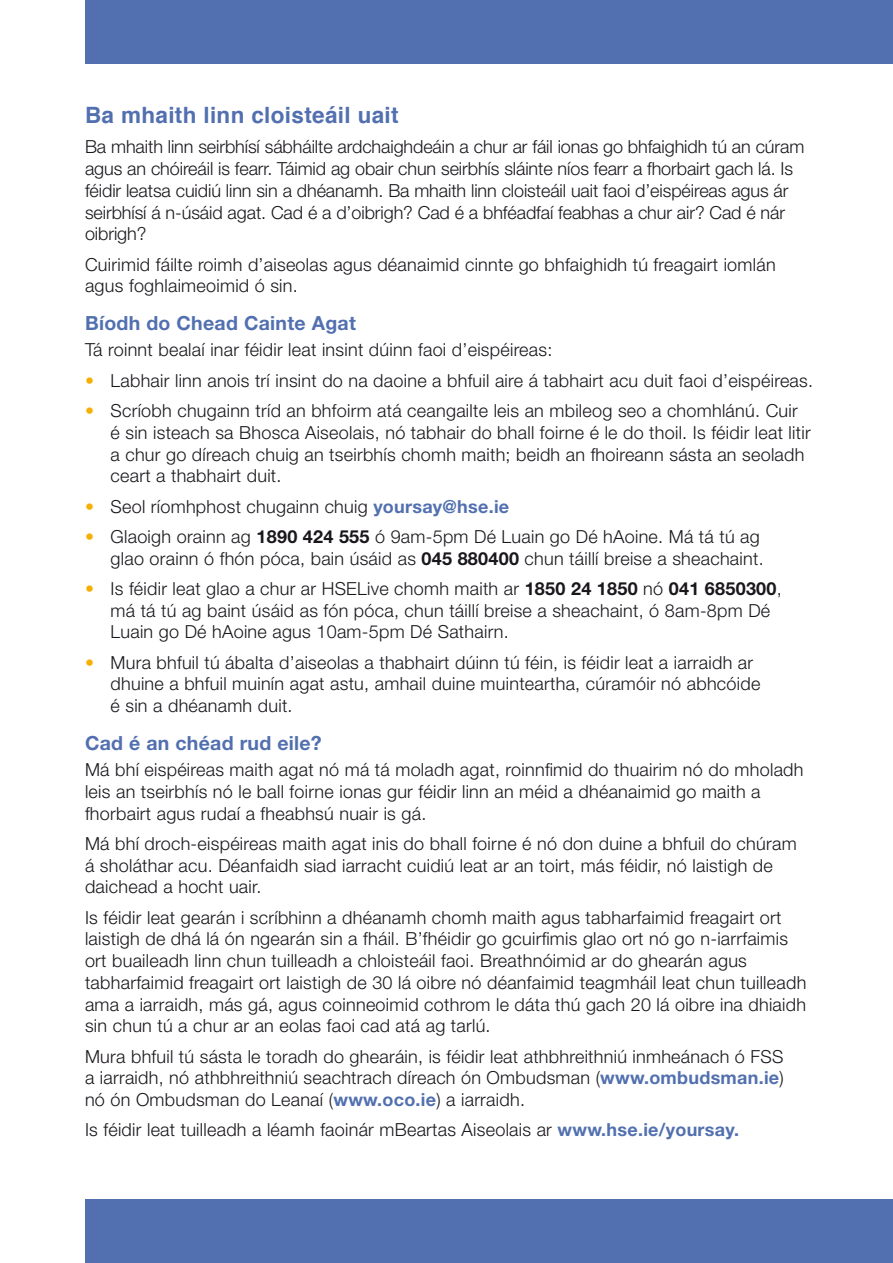
<style>
.page{position:relative;width:893px;height:1263px;background:#fff}
.page>*{position:absolute;margin:0;border:0;box-sizing:border-box;transform-origin:0 0}
.t1{font:700 22.5px "Helvetica";letter-spacing:.015em;color:#5270b0}
.t2{font:700 19.5px "Helvetica Neue LT Std";letter-spacing:.015em;color:#5270b0}
.Paragraph_Style_1{font:300 18px/21.8px "Helvetica Neue LT Std";letter-spacing:.015em;color:#1a171c}
.Paragraph_Style_1-2{font:300 18px/21.8px "Helvetica Neue LT Std";letter-spacing:-.005em;color:#1a171c}
.s1{color:#f8af03}
.s2{font-weight:700;color:#5270b0}
.s3{font-weight:700}
</style>
<div class="page">
<div style="left:85px;top:1199px;width:808px;height:64px;background:#5270b0"></div>
<div style="left:85px;top:0;width:808px;height:64px;background:#5270b0"></div>
<p class="t1" style="left:85px;top:97px;width:315px">Ba mhaith linn cloisteáil uait</p>
<p class="Paragraph_Style_1-2" style="left:85px;top:136px;width:721px">Ba mhaith linn seirbhísí sábháilte ardchaighdeáin a chur ar fáil ionas go bhfaighidh tú an cúram agus an chóireáil is fearr. Táimid ag obair chun seirbhís sláinte níos fearr a fhorbairt gach lá. Is féidir leatsa cuidiú linn sin a dhéanamh. Ba mhaith linn cloisteáil uait faoi d’eispéireas agus ár seirbhísí á n-úsáid agat. Cad é a d’oibrigh? Cad é a bhféadfaí feabhas a chur air? Cad é nár oibrigh?</p>
<p class="Paragraph_Style_1" style="left:85px;top:253px;width:692px">Cuirimid fáilte roimh d’aiseolas agus déanaimid cinnte go bhfaighidh tú freagairt iomlán agus foghlaimeoimid ó sin.</p>
<h2 class="t2" style="left:85px;top:311px;width:272px">Bíodh do Chead Cainte Agat</h2>
<p class="Paragraph_Style_1" style="left:85px;top:339px;width:469px">Tá roinnt bealaí inar féidir leat insint dúinn faoi d’eispéireas:</p>
<p class="Paragraph_Style_1" style="left:85px;top:369px;width:730px"><span class="s1">•</span> Labhair linn anois trí insint do na daoine a bhfuil aire á tabhairt acu duit faoi d’eispéireas.</p>
<p class="Paragraph_Style_1" style="left:111px;top:399px;width:702px;text-indent:-26px"><span class="s1">•</span> Scríobh chugainn tríd an bhfoirm atá ceangailte leis an mbileog seo a chomhlánú. Cuir é sin isteach sa Bhosca Aiseolais, nó tabhair do bhall foirne é le do thoil. Is féidir leat litir a chur go díreach chuig an tseirbhís chomh maith; beidh an fhoireann sásta an seoladh ceart a thabhairt duit.</p>
<p class="Paragraph_Style_1" style="left:85px;top:495px;width:426px"><span class="s1">•</span> Seol ríomhphost chugainn chuig <span class="s2">yoursay@hse.ie</span></p>
<p class="Paragraph_Style_1" style="left:85px;top:525px;width:680px;text-align:right"><span class="s1">•</span> Glaoigh orainn ag <span class="s3">1890 424 555</span> ó 9am-5pm Dé Luain go Dé hAoine. Má tá tú ag glao orainn ó fhón póca, bain úsáid as <span class="s3">045 880400</span> chun táillí breise a sheachaint.</p>
<p class="Paragraph_Style_1" style="left:111px;top:577px;width:673px;text-indent:-26px"><span class="s1">•</span> Is féidir leat glao a chur ar HSELive chomh maith ar <span class="s3">1850 24 1850</span> nó <span class="s3">041 6850300</span>, má tá tú ag baint úsáid as fón póca, chun táillí breise a sheachaint, ó 8am-8pm Dé<br>Luain go Dé hAoine agus 10am-5pm Dé Sathairn.</p>
<p class="Paragraph_Style_1" style="left:111px;top:651px;width:651px;text-indent:-26px"><span class="s1">•</span> Mura bhfuil tú ábalta d’aiseolas a thabhairt dúinn tú féin, is féidir leat a iarraidh ar dhuine a bhfuil muinín agat astu, amhail duine muinteartha, cúramóir nó abhcóide é sin a dhéanamh duit.</p>
<h2 class="t2" style="left:85px;top:731px;width:238px">Cad é an chéad rud eile?</h2>
<p class="Paragraph_Style_1" style="left:85px;top:758px;width:720px">Má bhí eispéireas maith agat nó má tá moladh agat, roinnfimid do thuairim nó do mholadh leis an tseirbhís nó le ball foirne ionas gur féidir linn an méid a dhéanaimid go maith a fhorbairt agus rudaí a fheabhsú nuair is gá.</p>
<p class="Paragraph_Style_1" style="left:85px;top:832px;width:713px">Má bhí droch-eispéireas maith agat inis do bhall foirne é nó don duine a bhfuil do chúram á sholáthar acu. Déanfaidh siad iarracht cuidiú leat ar an toirt, más féidir, nó laistigh de daichead a hocht uair.</p>
<p class="Paragraph_Style_1" style="left:85px;top:906px;width:723px">Is féidir leat gearán i scríbhinn a dhéanamh chomh maith agus tabharfaimid freagairt ort laistigh de dhá lá ón ngearán sin a fháil. B’fhéidir go gcuirfimis glao ort nó go n-iarrfaimis ort buaileadh linn chun tuilleadh a chloisteáil faoi. Breathnóimid ar do ghearán agus tabharfaimid freagairt ort laistigh de 30 lá oibre nó déanfaimid teagmháil leat chun tuilleadh ama a iarraidh, más gá, agus coinneoimid cothrom le dáta thú gach 20 lá oibre ina dhiaidh sin chun tú a chur ar an eolas faoi cad atá ag tarlú.</p>
<p class="Paragraph_Style_1" style="left:85px;top:1045px;width:700px;text-align:justify">Mura bhfuil tú sásta le toradh do ghearáin, is féidir leat athbhreithniú inmheánach ó FSS a iarraidh, nó athbhreithniú seachtrach díreach ón Ombudsman (<span class="s2">www.ombudsman.ie</span>) nó ón Ombudsman do Leanaí (<span class="s2">www.oco.ie</span>) a iarraidh.</p>
<p class="Paragraph_Style_1" style="left:85px;top:1119px;width:655px">Is féidir leat tuilleadh a léamh faoinár mBeartas Aiseolais ar <span class="s2">www.hse.ie/yoursay.</span></p>
</div>
